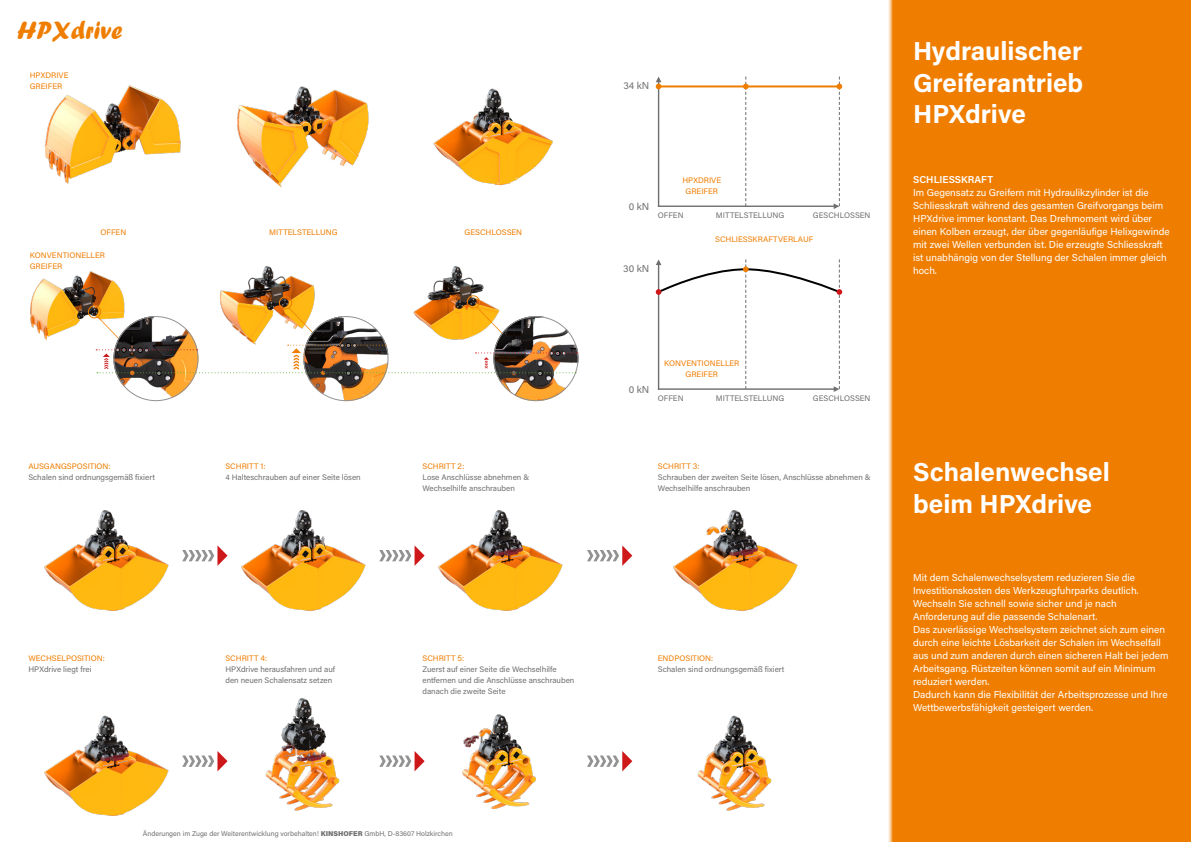
<style>
.page{position:relative;width:1191px;height:842px;background:#fff}
.page>*{position:absolute;margin:0;border:0;box-sizing:border-box;transform-origin:0 0}
.t1{font:700 26px/31.2px "Acumin Pro";color:#fff;text-align:justify}
.t2{font:26px "Forte";color:#ef7d00}
.t3{font:10px/13px "Acumin Pro";color:#fff}
.t4{font:10px "Acumin Pro";color:#706f6f}
.t5{font:600 10px "Acumin Pro";letter-spacing:.005em;color:#fff}
.t6{font:8px/11px "Acumin Pro";color:#706f6f}
.t7{font:8px/11px "Acumin Pro";color:#ef7d00;text-align:center}
.t8{font:7px "Acumin Pro";color:#706f6f}
.s1{font-weight:900}
</style>
<div class="page">
<div style="left:887px;top:0;width:304px;height:842px;background:#ef7d00"></div>
<img style="left:44px;top:510px;width:125px;height:101px">
<img style="left:227px;top:510px;width:139px;height:101px">
<img style="left:424px;top:510px;width:139px;height:101px">
<img style="left:673px;top:510px;width:125px;height:101px">
<img style="left:227px;top:698px;width:113px;height:113px">
<img style="left:44px;top:715px;width:125px;height:101px">
<svg style="left:182px;top:545px;width:45px;height:21px"></svg>
<img style="left:424px;top:714px;width:112px;height:95px">
<svg style="left:379px;top:545px;width:45px;height:21px"></svg>
<svg style="left:182px;top:751px;width:45px;height:20px"></svg>
<svg style="left:379px;top:751px;width:45px;height:20px"></svg>
<svg style="left:587px;top:545px;width:45px;height:21px"></svg>
<svg style="left:587px;top:751px;width:45px;height:20px"></svg>
<img style="left:697px;top:715px;width:75px;height:96px">
<img style="left:44px;top:85px;width:137px;height:99px">
<img style="left:433px;top:88px;width:120px;height:98px">
<img style="left:237px;top:86px;width:132px;height:101px">
<svg style="left:656px;top:77px;width:186px;height:132px"></svg>
<img style="left:30px;top:271px;width:95px;height:69px">
<div style="left:88px;top:305px;width:13px;height:13px;border:1px solid #ef7d00;border-radius:50%"></div>
<img style="left:220px;top:266px;width:95px;height:41px">
<div style="left:279px;top:296px;width:13px;height:13px;border:1px solid #ef7d00;border-radius:50%"></div>
<img style="left:421px;top:266px;width:72px;height:41px">
<div style="left:467px;top:295px;width:13px;height:13px;border:1px solid #ef7d00;border-radius:50%"></div>
<img style="left:113px;top:316px;width:85px;height:85px;border-radius:43px">
<img style="left:303px;top:316px;width:85px;height:85px;border-radius:43px">
<img style="left:493px;top:316px;width:85px;height:85px;border-radius:43px">
<svg style="left:96px;top:307px;width:482px;height:66px"></svg>
<svg style="left:656px;top:259px;width:186px;height:133px"></svg>
<h1 class="t2" style="left:17px;top:15px;width:107px">HPXdrive</h1>
<p class="t7" style="left:30px;top:70px;width:40px;text-align:left">HPXDRIVE<br>GREIFER</p>
<p class="t7" style="left:101px;top:226px;width:27px">OFFEN</p>
<p class="t7" style="left:269px;top:226px;width:70px">MITTELSTELLUNG</p>
<p class="t7" style="left:464px;top:226px;width:59px">GESCHLOSSEN</p>
<p class="t7" style="left:30px;top:250px;width:77px;text-align:left">KONVENTIONELLER<br>GREIFER</p>
<p class="t7" style="left:28px;top:461px;width:84px">AUSGANGSPOSITION:</p>
<p class="t6" style="left:28px;top:472px;width:128px">Schalen sind ordnungsgemäß fixiert</p>
<p class="t7" style="left:28px;top:652px;width:78px">WECHSELPOSITION:</p>
<p class="t6" style="left:28px;top:663px;width:65px">HPXdrive liegt frei</p>
<p class="t7" style="left:225px;top:461px;width:42px">SCHRITT 1:</p>
<p class="t6" style="left:225px;top:472px;width:137px">4 Halteschrauben auf einer Seite lösen</p>
<p class="t7" style="left:422px;top:461px;width:43px">SCHRITT 2:</p>
<p class="t6" style="left:422px;top:472px;width:108px">Lose Anschlüsse abnehmen &amp;<br>Wechselhilfe anschrauben</p>
<p class="t7" style="left:225px;top:652px;width:43px">SCHRITT 4:</p>
<p class="t6" style="left:225px;top:663px;width:111px">HPXdrive herausfahren und auf den neuen Schalensatz setzen</p>
<p class="t7" style="left:422px;top:652px;width:43px">SCHRITT 5:</p>
<p class="t6" style="left:422px;top:663px;width:153px">Zuerst auf einer Seite die Wechselhilfe entfernen und die Anschlüsse anschrauben danach die zweite Seite</p>
<p class="t8" style="left:143px;top:829px;width:311px">Änderungen im Zuge der Weiterentwicklung vorbehalten! <span class="s1">KINSHOFER</span> GmbH, D-83607 Holzkirchen</p>
<p class="t4" style="left:623px;top:79px;width:28px">34 kN</p>
<p class="t4" style="left:629px;top:199px;width:22px">0 kN</p>
<p class="t4" style="left:623px;top:262px;width:28px">30 kN</p>
<p class="t7" style="left:682px;top:174px;width:40px">HPXDRIVE<br>GREIFER</p>
<p class="t6" style="left:658px;top:210px;width:27px">OFFEN</p>
<p class="t6" style="left:716px;top:210px;width:70px">MITTELSTELLUNG</p>
<p class="t6" style="left:813px;top:210px;width:59px">GESCHLOSSEN</p>
<p class="t7" style="left:715px;top:233px;width:100px">SCHLIESSKRAFTVERLAUF</p>
<p class="t4" style="left:629px;top:382px;width:22px">0 kN</p>
<p class="t7" style="left:664px;top:357px;width:77px">KONVENTIONELLER<br>GREIFER</p>
<p class="t6" style="left:658px;top:392px;width:27px">OFFEN</p>
<p class="t6" style="left:716px;top:392px;width:70px">MITTELSTELLUNG</p>
<p class="t6" style="left:813px;top:392px;width:59px">GESCHLOSSEN</p>
<p class="t7" style="left:658px;top:461px;width:43px">SCHRITT 3:</p>
<p class="t6" style="left:658px;top:472px;width:214px">Schrauben der zweiten Seite lösen, Anschlüsse abnehmen &amp;<br>Wechselhilfe anschrauben</p>
<p class="t7" style="left:658px;top:652px;width:57px">ENDPOSITION:</p>
<p class="t6" style="left:658px;top:663px;width:128px">Schalen sind ordnungsgemäß fixiert</p>
<h1 class="t1" style="left:913px;top:35px;width:172px">Hydraulischer Greiferantrieb HPXdrive</h1>
<p class="t5" style="left:913px;top:173px;width:82px">SCHLIESSKRAFT</p>
<p class="t3" style="left:913px;top:186px;width:258px">Im Gegensatz zu Greifern mit Hydraulikzylinder ist die Schliesskraft während des gesamten Greifvorgangs beim HPXdrive immer konstant. Das Drehmoment wird über einen Kolben erzeugt, der über gegenläufige Helixgewinde mit zwei Wellen verbunden ist. Die erzeugte Schliesskraft ist unabhängig von der Stellung der Schalen immer gleich hoch.</p>
<h1 class="t1" style="left:913px;top:456px;width:198px">Schalenwechsel beim HPXdrive</h1>
<p class="t3" style="left:913px;top:571px;width:257px">Mit dem Schalenwechselsystem reduzieren Sie die Investitionskosten des Werkzeugfuhrparks deutlich.<br>Wechseln Sie schnell sowie sicher und je nach Anforderung auf die passende Schalenart.<br>Das zuverlässige Wechselsystem zeichnet sich zum einen durch eine leichte Lösbarkeit der Schalen im Wechselfall aus und zum anderen durch einen sicheren Halt bei jedem Arbeitsgang. Rüstzeiten können somit auf ein Minimum reduziert werden.<br>Dadurch kann die Flexibilität der Arbeitsprozesse und Ihre Wettbewerbsfähigkeit gesteigert werden.</p>
</div>
